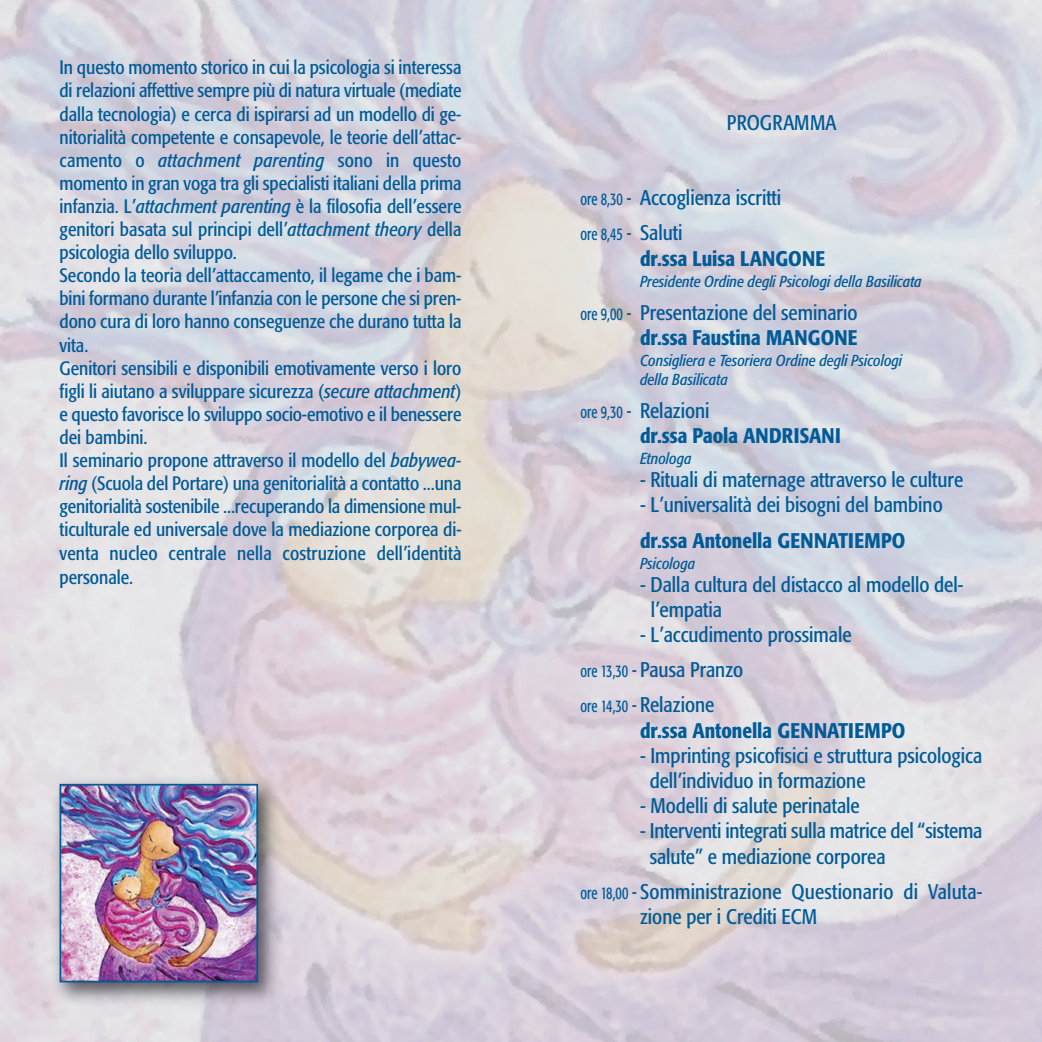
<style>
.page{position:relative;width:1042px;height:1042px;background:#fff}
.page>*{position:absolute;margin:0;border:0;box-sizing:border-box;transform-origin:0 0}
.t1{font:condensed 21px/25.2px "Formata";color:#005b97}
.t2{font:condensed 21px/25.2px "Formata";color:#005b97;text-align:right;scale:.8 1}
.t3{font:500 condensed 21px/25.2px "Formata";color:#005b97}
.t4{font:condensed 19.25px/23.1px "Formata";color:#005b97}
.t5{font:condensed 17.5px "Formata";color:#005b97;scale:.8 1}
.t6{font:italic condensed 15.75px/18.9px "Formata";color:#005b97}
.s1{font-style:italic}
.s2{font-size:17.5px}
.s3{font-size:21px}
.s4{font-weight:500}
.s5{font-weight:400;font-size:17.5px}
.s6{font-weight:400}
</style>
<div class="page">
<img style="left:47px;top:771px;width:238px;height:238px">
<img style="left:63px;top:787px;width:192px;height:192px">
<div style="left:60px;top:784px;width:198px;height:198px;border:2px solid #005b97"></div>
<p class="t4" style="left:60px;top:57px;width:403px">In questo momento storico in cui la psicologia si interessa di relazioni affettive sempre più di natura virtuale (mediate dalla tecnologia) e cerca di ispirarsi ad un modello di ge&shy;nitorialità competente e consapevole, le teorie dell’attac&shy;camento o <span class="s1">attachment parenting</span> sono in questo momento in gran voga tra gli specialisti italiani della prima infanzia. L’<span class="s1">attachment parenting</span> è la filosofia dell’essere genitori basata sul principi dell’<span class="s1">attachment theory</span> della psicologia dello sviluppo.<br>Secondo la teoria dell’attaccamento, il legame che i bam&shy;bini formano durante l’infanzia con le persone che si pren&shy;dono cura di loro hanno conseguenze che durano tutta la vita.<br>Genitori sensibili e disponibili emotivamente verso i loro figli li aiutano a sviluppare sicurezza (<span class="s1">secure attachment</span>) e questo favorisce lo sviluppo socio-emotivo e il benessere dei bambini.<br>Il seminario propone attraverso il modello del <span class="s1">babywea&shy;ring</span> (Scuola del Portare) una genitorialità a contatto ...una genitorialità sostenibile ...recuperando la dimensione mul&shy;ticulturale ed universale dove la mediazione corporea di&shy;venta nucleo centrale nella costruzione dell’identità personale.</p>
<p class="t1" style="left:727px;top:111px;width:111px">PROGRAMMA</p>
<p class="t2" style="left:580px;top:187px;width:252px"><span class="s2">ore 8,30</span> - Accoglienza iscritti</p>
<p class="t5" style="left:580px;top:227px;width:129px">ore 8,45 <span class="s3">- Saluti</span></p>
<p class="t3" style="left:640px;top:247px;width:187px">dr.ssa Luisa LANGONE</p>
<p class="t6" style="left:640px;top:273px;width:283px">Presidente Ordine degli Psicologi della Basilicata</p>
<p class="t2" style="left:580px;top:301px;width:348px"><span class="s2">ore 9,00</span> - Presentazione del seminario <span class="s4">dr.ssa Faustina MANGONE</span></p>
<p class="t6" style="left:640px;top:352px;width:264px">Consigliera e Tesoriera Ordine degli Psicologi della Basilicata</p>
<p class="t3" style="left:640px;top:399px;width:202px;text-indent:-60px"><span class="s5">ore 9,30</span> <span class="s6">- Relazioni<br></span>dr.ssa Paola ANDRISANI</p>
<p class="t6" style="left:640px;top:450px;width:53px">Etnologa</p>
<p class="t1" style="left:640px;top:469px;width:325px">- Rituali di maternage attraverso le culture</p>
<p class="t1" style="left:640px;top:494px;width:304px">- L’universalità dei bisogni del bambino</p>
<p class="t3" style="left:640px;top:529px;width:267px">dr.ssa Antonella GENNATIEMPO</p>
<p class="t6" style="left:640px;top:555px;width:57px">Psicologa</p>
<p class="t1" style="left:651px;top:573px;width:314px;text-indent:-11px">- Dalla cultura del distacco al modello del&shy;l’empatia</p>
<p class="t1" style="left:580px;top:618px;width:272px;line-height:35.2px;text-indent:60px">- L’accudimento prossimale <span class="s2">ore 13,30</span> - Pausa Pranzo<br><span class="s2">ore 14,30</span> - Relazione</p>
<p class="t3" style="left:640px;top:719px;width:267px">dr.ssa Antonella GENNATIEMPO</p>
<p class="t1" style="left:650px;top:744px;width:334px;text-indent:-10px">- Imprinting psicofisici e struttura psicologica dell’individuo in formazione</p>
<p class="t1" style="left:640px;top:795px;width:221px">- Modelli di salute perinatale</p>
<p class="t1" style="left:650px;top:820px;width:334px;text-indent:-10px">- Interventi integrati sulla matrice del “sistema salute” e mediazione corporea</p>
<p class="t2" style="left:640px;top:880px;width:429px;text-align:left;text-indent:-60px"><span class="s2">ore 18,00</span> - Somministrazione Questionario di Valuta&shy;zione per i Crediti ECM</p>
</div>
